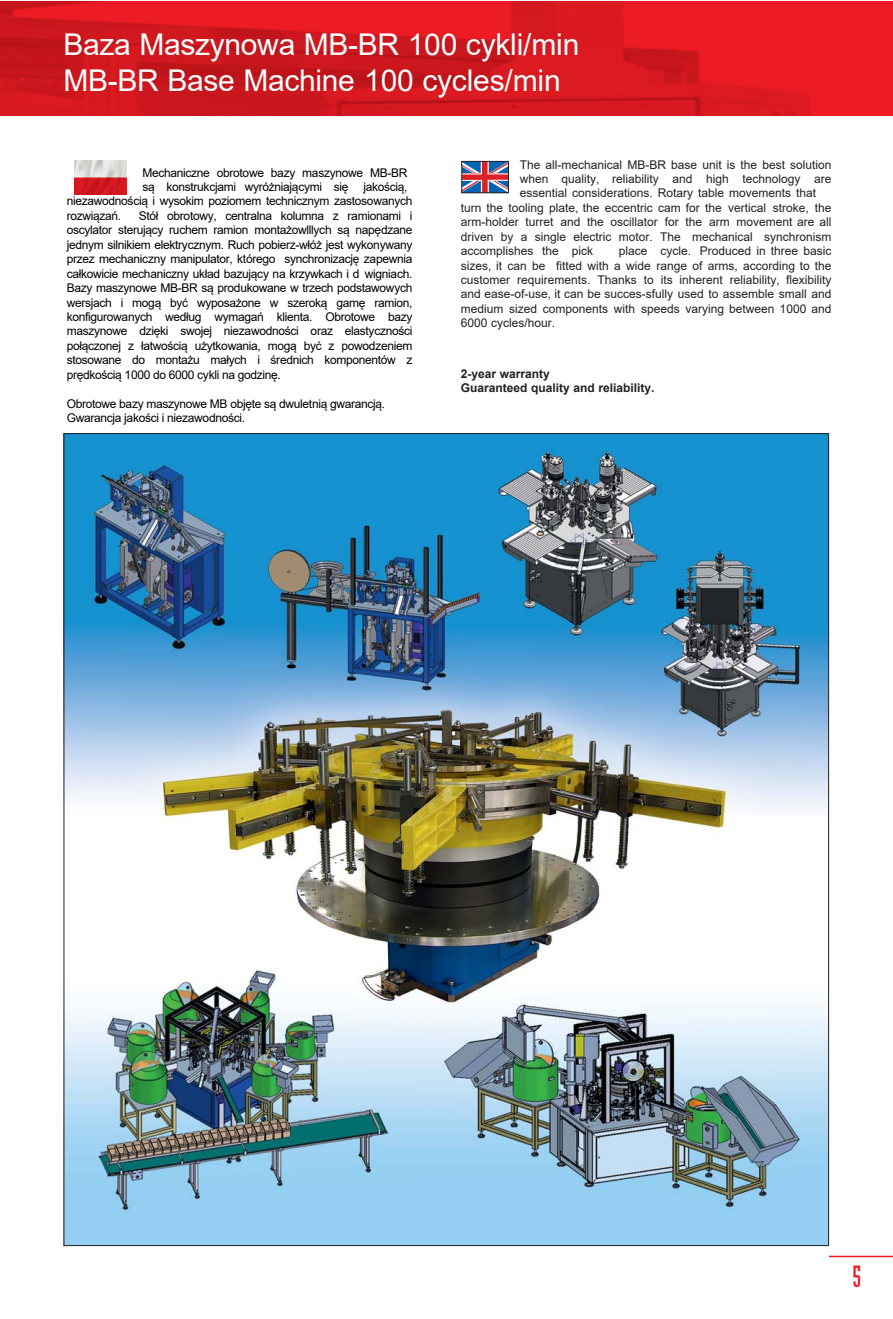
<style>
.page{position:relative;width:893px;height:1319px;background:#fff}
.page>*{position:absolute;margin:0;border:0;box-sizing:border-box;transform-origin:0 0}
.t1{font:30px/36px "Arial";letter-spacing:-.01em;color:#fff}
.t2{font:30px "Industria Solid";color:#ed1c24}
.t3{font:12px/14.4px "Arial";letter-spacing:-.025em;color:#000;text-align:justify}
.t4{font:12px "Arial";color:#231f20}
.t5{font:700 12px/14.4px "Arial";color:#231f20}
</style>
<div class="page">
<img style="left:0;top:1px;width:892px;height:114px">
<svg style="left:463px;top:163px;width:44px;height:28px"></svg>
<div style="left:461px;top:161px;width:48px;height:32px;border:1px solid #231f20"></div>
<hr style="left:829px;top:1255px;width:63px;height:1px;background:#ed1c24">
<img style="left:66px;top:435px;width:761px;height:808px">
<img style="left:75px;top:160px;width:51px;height:34px">
<h1 class="t1" style="left:64px;top:27px;width:517px">Baza Maszynowa MB-BR 100 cykli/min<br>MB-BR Base Machine 100 cycles/min</h1>
<p class="t3" style="left:142px;top:165px;width:267px">Mechaniczne obrotowe bazy maszynowe MB-BR</p>
<p class="t3" style="left:142px;top:179px;width:267px">są konstrukcjami wyróżniającymi się jakością,</p>
<p class="t3" style="left:67px;top:194px;width:347px">niezawodnością i wysokim poziomem technicznym zastosowanych</p>
<p class="t3" style="left:67px;top:208px;width:56px">rozwiązań.</p>
<p class="t3" style="left:67px;top:208px;width:347px;text-indent:72px">Stół obrotowy, centralna kolumna z ramionami i oscylator sterujący ruchem ramion montażowlllych są napędzane jednym silnikiem elektrycznym. Ruch pobierz-włóż jest wykonywany przez mechaniczny manipulator, którego synchronizację zapewnia całkowicie mechaniczny układ bazujący na krzywkach i dźwigniach.<br>Bazy maszynowe MB-BR są produkowane w trzech podstawowych wersjach i mogą być wyposażone w szeroką gamę ramion, konfigurowanych według wymagań klienta. Obrotowe bazy maszynowe dzięki swojej niezawodności oraz elastyczności połączonej z łatwością użytkowania, mogą być z powodzeniem stosowane do montażu małych i średnich komponentów z prędkością 1000 do 6000 cykli na godzinę.</p>
<p class="t3" style="left:67px;top:396px;width:320px">Obrotowe bazy maszynowe MB objęte są dwuletnią gwarancją.<br>Gwarancja jakości i niezawodności.</p>
<p class="t4" style="left:520px;top:156px;width:313px">The all-mechanical MB-BR base unit is the best solution</p>
<p class="t4" style="left:520px;top:170px;width:313px">when quality, reliability and high technology are</p>
<p class="t4" style="left:520px;top:185px;width:298px">essential considerations. Rotary table movements that</p>
<p class="t4" style="left:461px;top:199px;width:372px">turn the tooling plate, the eccentric cam for the vertical stroke, the</p>
<p class="t4" style="left:461px;top:214px;width:372px">arm-holder turret and the oscillator for the arm movement are all</p>
<p class="t4" style="left:461px;top:228px;width:372px">driven by a single electric motor. The mechanical synchronism</p>
<p class="t4" style="left:461px;top:243px;width:372px">accomplishes the "pick &amp; place" cycle. Produced in three basic</p>
<p class="t4" style="left:461px;top:257px;width:372px">sizes, it can be fitted with a wide range of arms, according to the</p>
<p class="t4" style="left:461px;top:271px;width:372px">customer requirements. Thanks to its inherent reliability, flexibility</p>
<p class="t4" style="left:461px;top:286px;width:372px">and ease-of-use, it can be succes-sfully used to assemble small and</p>
<p class="t4" style="left:461px;top:300px;width:372px">medium sized components with speeds varying between 1000 and</p>
<p class="t4" style="left:461px;top:315px;width:96px">6000 cycles/hour.</p>
<p class="t5" style="left:461px;top:366px;width:195px">2-year warranty<br>Guaranteed quality and reliability.</p>
<h1 class="t2" style="left:853px;top:1265px;width:10px">5</h1>
</div>
